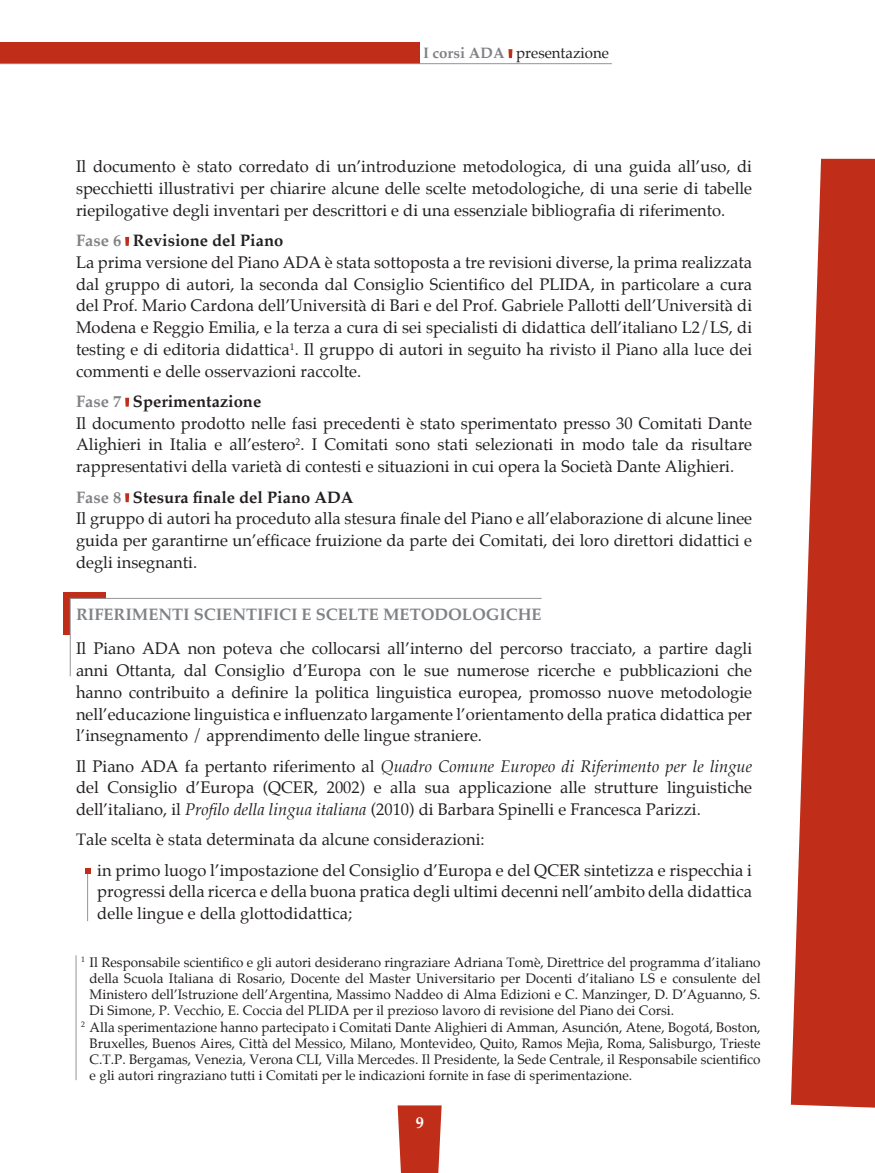
<style>
.page{position:relative;width:875px;height:1173px;background:#fff}
.page>*{position:absolute;margin:0;border:0;box-sizing:border-box;transform-origin:0 0}
.t1{font:16.5px/21.8px "Palatino";color:#231f20}
.t2{font:700 16.5px "Palatino";color:#808285}
.t3{font:700 16.5px "Palatino";color:#fff}
.t4{font:15px "Palatino";color:#231f20}
.t5{font:13.5px "Palatino";color:#231f20}
.s1{font-weight:700;color:#808285}
.s2{font-weight:700}
.s3{font-style:italic}
</style>
<div class="page">
<svg style="left:398px;top:1105px;width:44px;height:68px;background:#c53e2b"></svg>
<svg style="left:791px;top:159px;width:84px;height:949px;fill:#c02d19"></svg>
<div style="left:0;top:42px;width:420px;height:21px;background:#c02d19"></div>
<hr style="left:0;top:63px;width:612px;height:1px;background:#939598">
<svg style="left:125px;top:237px;width:4px;height:9px"></svg>
<svg style="left:125px;top:398px;width:4px;height:9px"></svg>
<svg style="left:125px;top:493px;width:4px;height:9px"></svg>
<hr style="left:76px;top:955px;width:1px;height:125px;background:#939598">
<div style="left:68px;top:592px;width:38px;height:6px;background:#c02d19"></div>
<div style="left:63px;top:592px;width:7px;height:42px;background:#c02d19"></div>
<hr style="left:70px;top:598px;width:472px;height:1px;background:#939598">
<hr style="left:70px;top:598px;width:1px;height:78px;background:#939598">
<hr style="left:87px;top:872px;width:1px;height:49px;background:#939598">
<svg style="left:85px;top:868px;width:6px;height:6px"></svg>
<svg style="left:508px;top:49px;width:4px;height:9px"></svg>
<p class="t4" style="left:423px;top:45px;width:187px"><span class="s1">I corsi ADA</span> presentazione</p>
<p class="t1" style="left:76px;top:156px;width:678px;text-align:justify">Il documento è stato corredato di un’introduzione metodologica, di una guida all’uso, di specchietti illustrativi per chiarire alcune delle scelte metodologiche, di una serie di tabelle riepilogative degli inventari per descrittori e di una essenziale bibliografia di riferimento.</p>
<p class="t1" style="left:76px;top:230px;width:678px"><span class="s1">Fase 6</span> <span class="s2">Revisione del Piano<br></span>La prima versione del Piano ADA è stata sottoposta a tre revisioni diverse, la prima realizzata dal gruppo di autori, la seconda dal Consiglio Scientifico del PLIDA, in particolare a cura del Prof. Mario Cardona dell’Università di Bari e del Prof. Gabriele Pallotti dell’Università di Modena e Reggio Emilia, e la terza a cura di sei specialisti di didattica dell’italiano L2/LS, di testing e di editoria didattica<sup>1</sup>. Il gruppo di autori in seguito ha rivisto il Piano alla luce dei commenti e delle osservazioni raccolte.</p>
<p class="t1" style="left:76px;top:391px;width:678px"><span class="s1">Fase 7</span> <span class="s2">Sperimentazione<br></span>Il documento prodotto nelle fasi precedenti è stato sperimentato presso 30 Comitati Dante Alighieri in Italia e all’estero<sup>2</sup>. I Comitati sono stati selezionati in modo tale da risultare rappresentativi della varietà di contesti e situazioni in cui opera la Società Dante Alighieri.</p>
<p class="t1" style="left:76px;top:486px;width:678px"><span class="s1">Fase 8</span> <span class="s2">Stesura finale del Piano ADA<br></span>Il gruppo di autori ha proceduto alla stesura finale del Piano e all’elaborazione di alcune linee guida per garantirne un’efficace fruizione da parte dei Comitati, dei loro direttori didattici e degli insegnanti.</p>
<p class="t2" style="left:76px;top:604px;width:467px">RIFERIMENTI SCIENTIFICI E SCELTE METODOLOGICHE</p>
<p class="t1" style="left:76px;top:638px;width:678px;text-align:justify">Il Piano ADA non poteva che collocarsi all’interno del percorso tracciato, a partire dagli anni Ottanta, dal Consiglio d’Europa con le sue numerose ricerche e pubblicazioni che hanno contribuito a definire la politica linguistica europea, promosso nuove metodologie nell’educazione linguistica e influenzato largamente l’orientamento della pratica didattica per l’insegnamento / apprendimento delle lingue straniere.</p>
<p class="t1" style="left:76px;top:755px;width:678px;text-align:justify">Il Piano ADA fa pertanto riferimento al <span class="s3">Quadro Comune Europeo di Riferimento per le lingue </span>del Consiglio d’Europa (QCER, 2002) e alla sua applicazione alle strutture linguistiche dell’italiano, il <span class="s3">Profilo della lingua italiana</span> (2010) di Barbara Spinelli e Francesca Parizzi.</p>
<p class="t1" style="left:97px;top:825px;width:656px;line-height:30.3px;text-indent:-21px">Tale scelta è stata determinata da alcune considerazioni:<br>in primo luogo l’impostazione del Consiglio d’Europa e del QCER sintetizza e rispecchia i</p>
<p class="t1" style="left:97px;top:881px;width:656px">progressi della ricerca e della buona pratica degli ultimi decenni nell’ambito della didattica delle lingue e della glottodidattica;</p>
<p class="t5" style="left:81px;top:954px;width:681px"><sup>1</sup> Il Responsabile scientifico e gli autori desiderano ringraziare Adriana Tomè, Direttrice del programma d’italiano</p>
<p class="t5" style="left:90px;top:970px;width:672px">della Scuola Italiana di Rosario, Docente del Master Universitario per Docenti d’italiano LS e consulente del</p>
<p class="t5" style="left:90px;top:986px;width:672px">Ministero dell’Istruzione dell’Argentina, Massimo Naddeo di Alma Edizioni e C. Manzinger, D. D’Aguanno, S.</p>
<p class="t5" style="left:90px;top:1003px;width:586px">Di Simone, P. Vecchio, E. Coccia del PLIDA per il prezioso lavoro di revisione del Piano dei Corsi.</p>
<p class="t5" style="left:81px;top:1019px;width:681px"><sup>2</sup> Alla sperimentazione hanno partecipato i Comitati Dante Alighieri di Amman, Asunción, Atene, Bogotá, Boston,</p>
<p class="t5" style="left:90px;top:1035px;width:672px">Bruxelles, Buenos Aires, Città del Messico, Milano, Montevideo, Quito, Ramos Mejìa, Roma, Salisburgo, Trieste</p>
<p class="t5" style="left:90px;top:1051px;width:672px">C.T.P. Bergamas, Venezia, Verona CLI, Villa Mercedes. Il Presidente, la Sede Centrale, il Responsabile scientifico</p>
<p class="t5" style="left:90px;top:1067px;width:544px">e gli autori ringraziano tutti i Comitati per le indicazioni fornite in fase di sperimentazione.</p>
<p class="t3" style="left:416px;top:1113px;width:10px">9</p>
</div>
